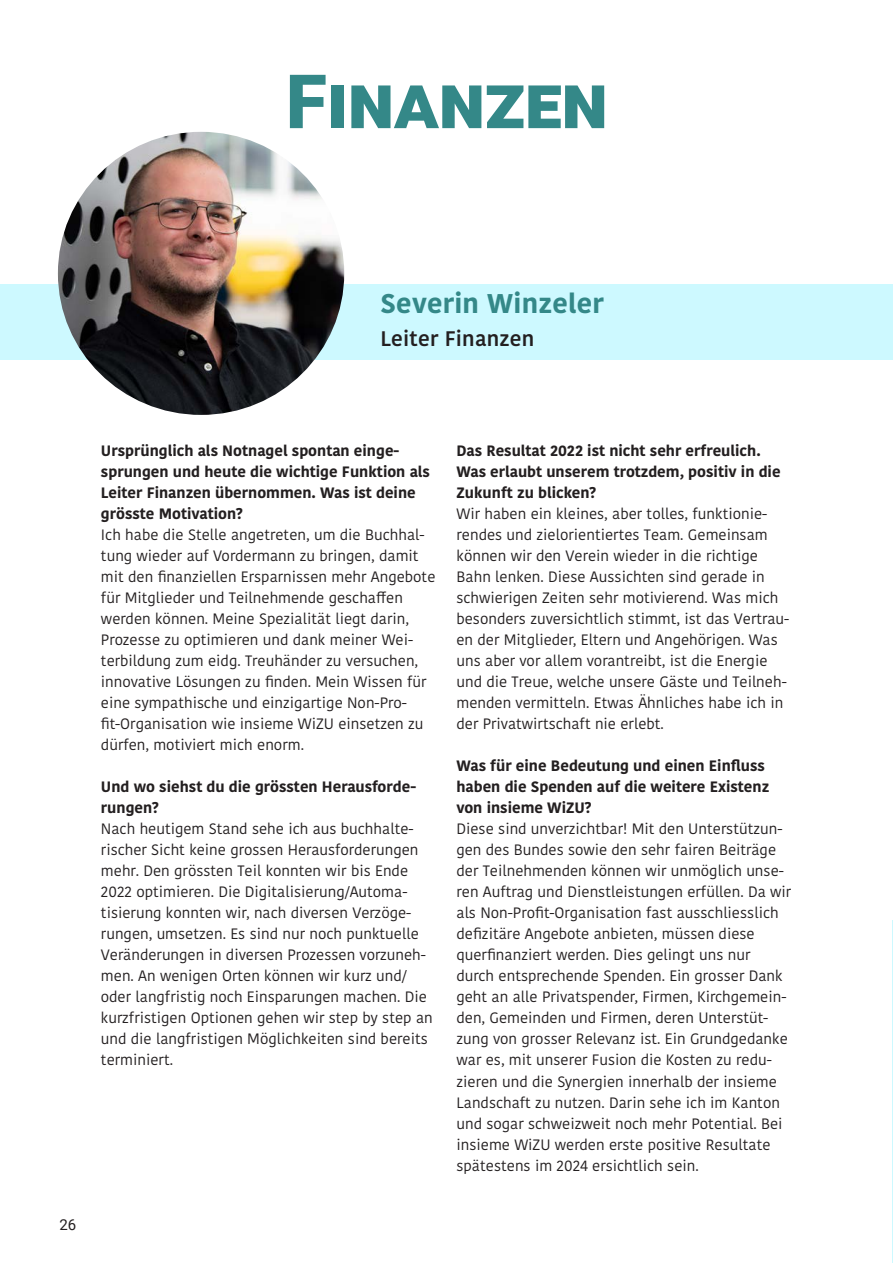
<style>
.page{position:relative;width:893px;height:1263px;background:#fff}
.page>*{position:absolute;margin:0;border:0;box-sizing:border-box;transform-origin:0 0}
.t1{font:900 75px "Roboto";letter-spacing:.01em;color:#348888}
.t2{font:700 27px "Kohinoor Bangla";letter-spacing:.01em;color:#348888}
.t3{font:600 21px "Kohinoor Bangla";letter-spacing:.01em;color:#231f20}
.t4{font:15px/21px "Kohinoor Bangla";color:#231f20}
.t5{font:700 15px/21px "Kohinoor Bangla";color:#231f20}
.t6{font:15px "Roboto";color:#231f20}
</style>
<div class="page">
<div style="left:0;top:284px;width:893px;height:75px;background:#cdf9ff"></div>
<hr style="left:892px;top:0;width:1px;height:1263px;background:#cdf9ff">
<img style="left:58px;top:132px;width:286px;height:283px">
<p class="t1" style="left:286px;top:49px;width:323px">Finanzen</p>
<p class="t2" style="left:381px;top:279px;width:225px">Severin Winzeler</p>
<p class="t3" style="left:381px;top:321px;width:155px">Leiter Finanzen</p>
<p class="t6" style="left:60px;top:1214px;width:18px">26</p>
<p class="t5" style="left:101px;top:440px;width:331px">Ursprünglich als Notnagel spontan einge&shy;sprungen und heute die wichtige Funktion als Leiter Finanzen übernommen. Was ist deine grösste Motivation?</p>
<p class="t4" style="left:101px;top:524px;width:336px">Ich habe die Stelle angetreten, um die Buchhal&shy;tung wieder auf Vordermann zu bringen, damit mit den finanziellen Ersparnissen mehr Angebote für Mitglieder und Teilnehmende geschaffen werden können. Meine Spezialität liegt darin, Prozesse zu optimieren und dank meiner Wei&shy;terbildung zum eidg. Treuhänder zu versuchen, innovative Lösungen zu finden. Mein Wissen für eine sympathische und einzigartige Non-Pro&shy;fit-Organisation wie insieme WiZU einsetzen zu dürfen, motiviert mich enorm.</p>
<p class="t5" style="left:101px;top:776px;width:317px">Und wo siehst du die grössten Herausforde&shy;rungen?</p>
<p class="t4" style="left:101px;top:818px;width:333px">Nach heutigem Stand sehe ich aus buchhalte&shy;rischer Sicht keine grossen Herausforderungen mehr. Den grössten Teil konnten wir bis Ende 2022 optimieren. Die Digitalisierung/Automa&shy;tisierung konnten wir, nach diversen Verzöge&shy;rungen, umsetzen. Es sind nur noch punktuelle Veränderungen in diversen Prozessen vorzuneh&shy;men. An wenigen Orten können wir kurz und/ oder langfristig noch Einsparungen machen. Die kurzfristigen Optionen gehen wir step by step an und die langfristigen Möglichkeiten sind bereits terminiert.</p>
<p class="t5" style="left:456px;top:440px;width:326px">Das Resultat 2022 ist nicht sehr erfreulich.<br>Was erlaubt unserem trotzdem, positiv in die<br>Zukunft zu blicken?</p>
<p class="t4" style="left:456px;top:503px;width:334px">Wir haben ein kleines, aber tolles, funktionie&shy;rendes und zielorientiertes Team. Gemeinsam können wir den Verein wieder in die richtige Bahn lenken. Diese Aussichten sind gerade in schwierigen Zeiten sehr motivierend. Was mich besonders zuversichtlich stimmt, ist das Vertrau&shy;en der Mitglieder, Eltern und Angehörigen. Was uns aber vor allem vorantreibt, ist die Energie und die Treue, welche unsere Gäste und Teilneh&shy;menden vermitteln. Etwas Ähnliches habe ich in der Privatwirtschaft nie erlebt.</p>
<p class="t5" style="left:456px;top:755px;width:314px">Was für eine Bedeutung und einen Einfluss haben die Spenden auf die weitere Existenz von insieme WiZU?</p>
<p class="t4" style="left:456px;top:818px;width:336px">Diese sind unverzichtbar! Mit den Unterstützun&shy;gen des Bundes sowie den sehr fairen Beiträge der Teilnehmenden können wir unmöglich unse&shy;ren Auftrag und Dienstleistungen erfüllen. Da wir als Non-Profit-Organisation fast ausschliesslich defizitäre Angebote anbieten, müssen diese querfinanziert werden. Dies gelingt uns nur durch entsprechende Spenden. Ein grosser Dank geht an alle Privatspender, Firmen, Kirchgemein&shy;den, Gemeinden und Firmen, deren Unterstüt&shy;zung von grosser Relevanz ist. Ein Grundgedanke war es, mit unserer Fusion die Kosten zu redu&shy;zieren und die Synergien innerhalb der insieme Landschaft zu nutzen. Darin sehe ich im Kanton und sogar schweizweit noch mehr Potential. Bei insieme WiZU werden erste positive Resultate spätestens im 2024 ersichtlich sein.</p>
</div>
